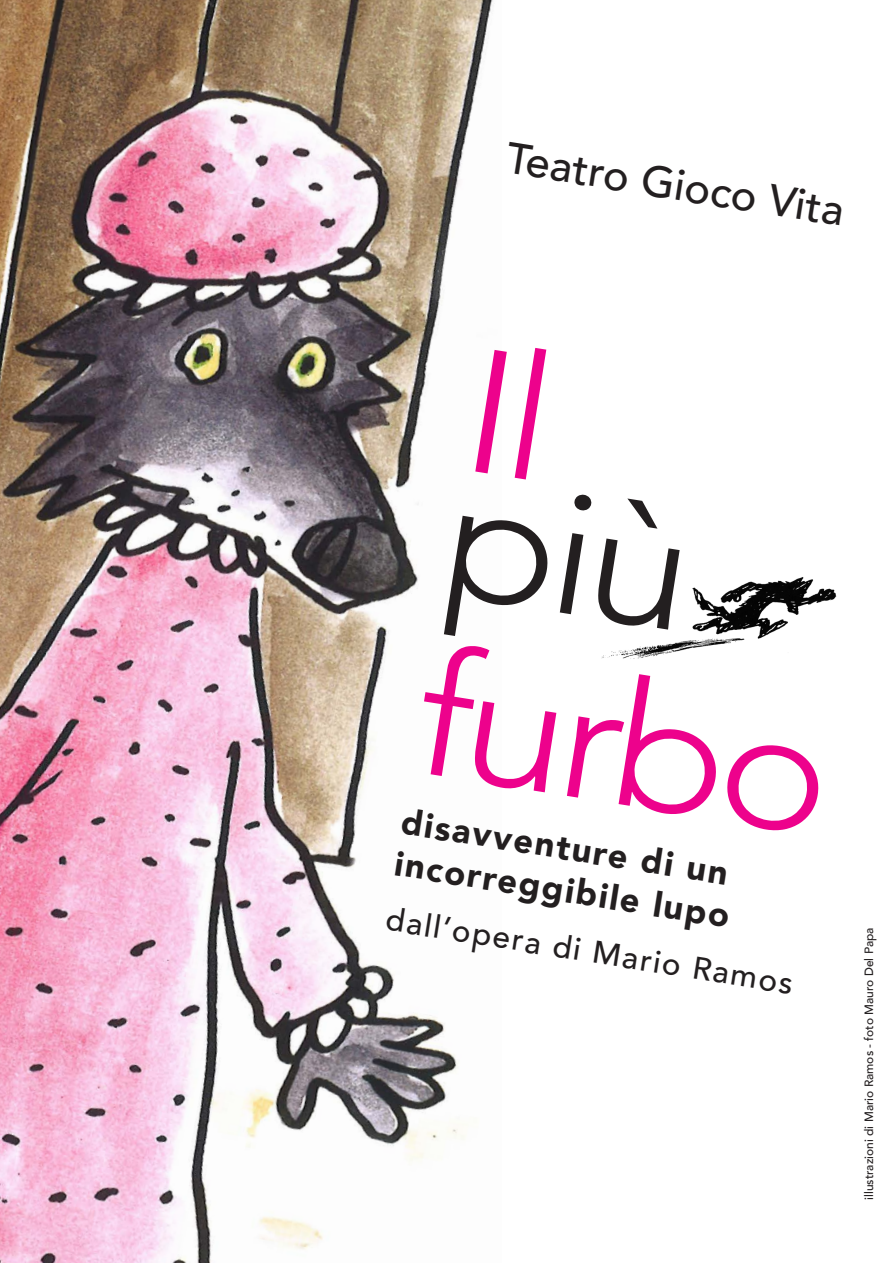
<style>
.page{position:relative;width:893px;height:1263px;background:#fff}
.page>*{position:absolute;margin:0;border:0;box-sizing:border-box;transform-origin:0 0}
.t1{font:300 173.85px "Avenir";color:#ed028c;scale:1.08 1}
.t2{font:500 43.5px "Avenir";color:#231f20}
.t3{font:900 34.5px "Avenir";color:#231f20}
.t4{font:500 31.5px "Avenir";color:#231f20}
.t5{font:500 12px "Avenir";color:#231f20}
</style>
<div class="page">
<img style="left:602px;top:577px;width:235px;height:82px">
<img style="left:0;top:1px;width:493px;height:1262px">
<svg style="left:475px;top:348px;width:18px;height:131px"></svg>
<svg style="left:444px;top:493px;width:243px;height:155px"></svg>
<p class="t2" style="left:513px;top:120px;width:343px;rotate:9deg">Teatro Gioco Vita</p>
<p class="t1" style="left:435px;top:610px;width:388px;rotate:9deg">furbo</p>
<p class="t3" style="left:406px;top:792px;width:332px;rotate:9deg">disavventure di un</p>
<p class="t3" style="left:400px;top:833px;width:340px;rotate:9deg">incorreggibile lupo</p>
<p class="t4" style="left:390px;top:892px;width:413px;rotate:9deg">dall’opera di Mario Ramos</p>
<p class="t5" style="left:858px;top:1200px;width:274px;rotate:-90deg">illustrazioni di Mario Ramos - foto Mauro Del Papa</p>
</div>
